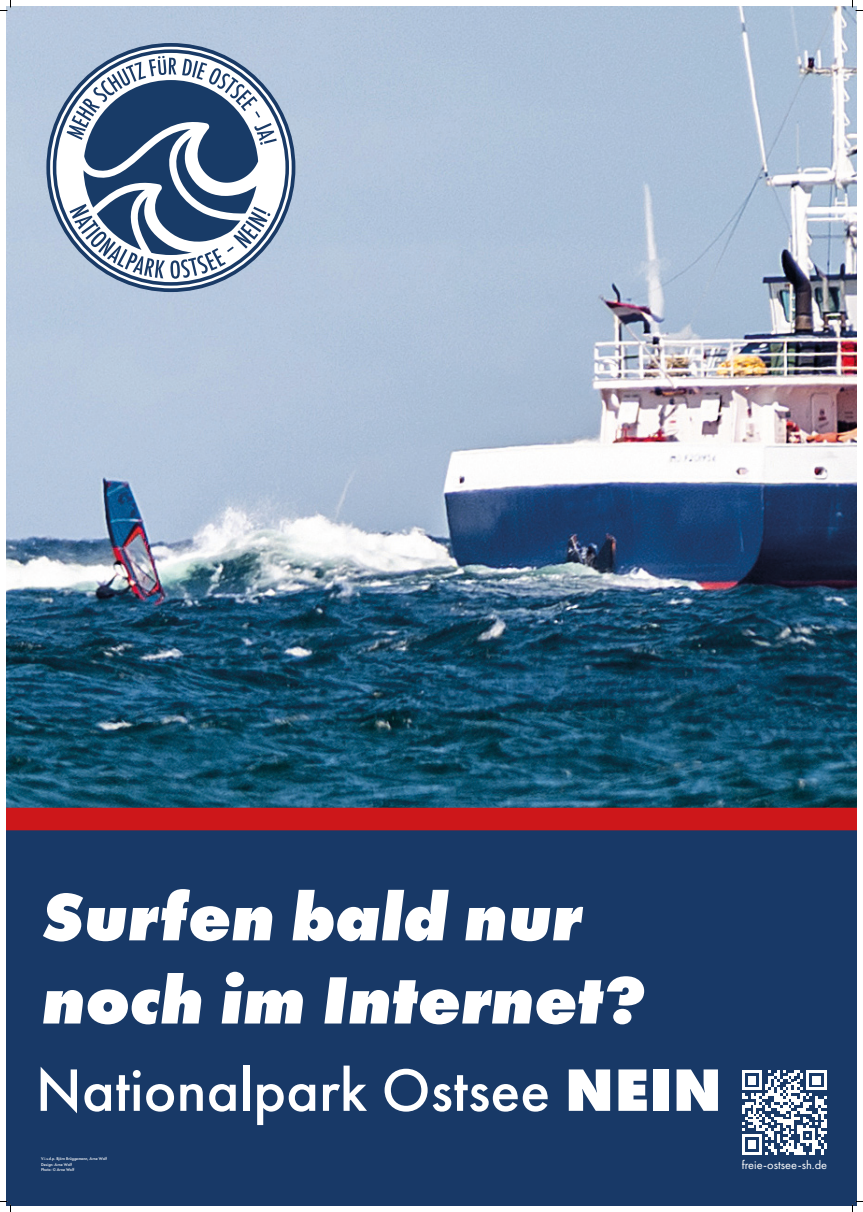
<style>
.page{position:relative;width:863px;height:1212px;background:#fff}
.page>*{position:absolute;margin:0;border:0;box-sizing:border-box;transform-origin:0 0}
.t1{font:italic 800 69.3px/83.2px "Futura PT";color:#fff}
.t2{font:500 62.05px "Futura PT";color:#fff}
.t3{font:12.4px "Futura PT";color:#fff}
.t4{font:500 4.2px/5px "Futura PT";color:#fff}
.s1{font-weight:800}
</style>
<div class="page">
<img style="left:6px;top:6px;width:851px;height:801px">
<svg style="left:48px;top:45px;width:246px;height:245px"></svg>
<svg style="left:67px;top:56px;width:210px;height:223px"></svg>
<div style="left:6px;top:816px;width:851px;height:389px;background:#183967"></div>
<div style="left:6px;top:807px;width:851px;height:23px;background:#cd171a"></div>
<svg style="left:742px;top:1070px;width:84px;height:84px"></svg>
<svg style="left:0;top:0;width:11px;height:11px"></svg>
<svg style="left:0;top:1201px;width:11px;height:11px"></svg>
<svg style="left:852px;top:0;width:11px;height:11px"></svg>
<svg style="left:852px;top:1201px;width:11px;height:11px"></svg>
<p class="t1" style="left:42px;top:874px;width:604px">Surfen bald nur noch im Internet?</p>
<p class="t2" style="left:36px;top:1052px;width:688px">Nationalpark Ostsee <span class="s1">NEIN</span></p>
<p class="t4" style="left:41px;top:1156px;width:67px">V.i.s.d.p. Björn Brüggemann, Arne Wolf</p>
<p class="t4" style="left:41px;top:1161px;width:35px">Design: Arne Wolf<br>Photo: © Arne Wolf</p>
<p class="t3" style="left:742px;top:1157px;width:87px">freie-ostsee-sh.de</p>
</div>
